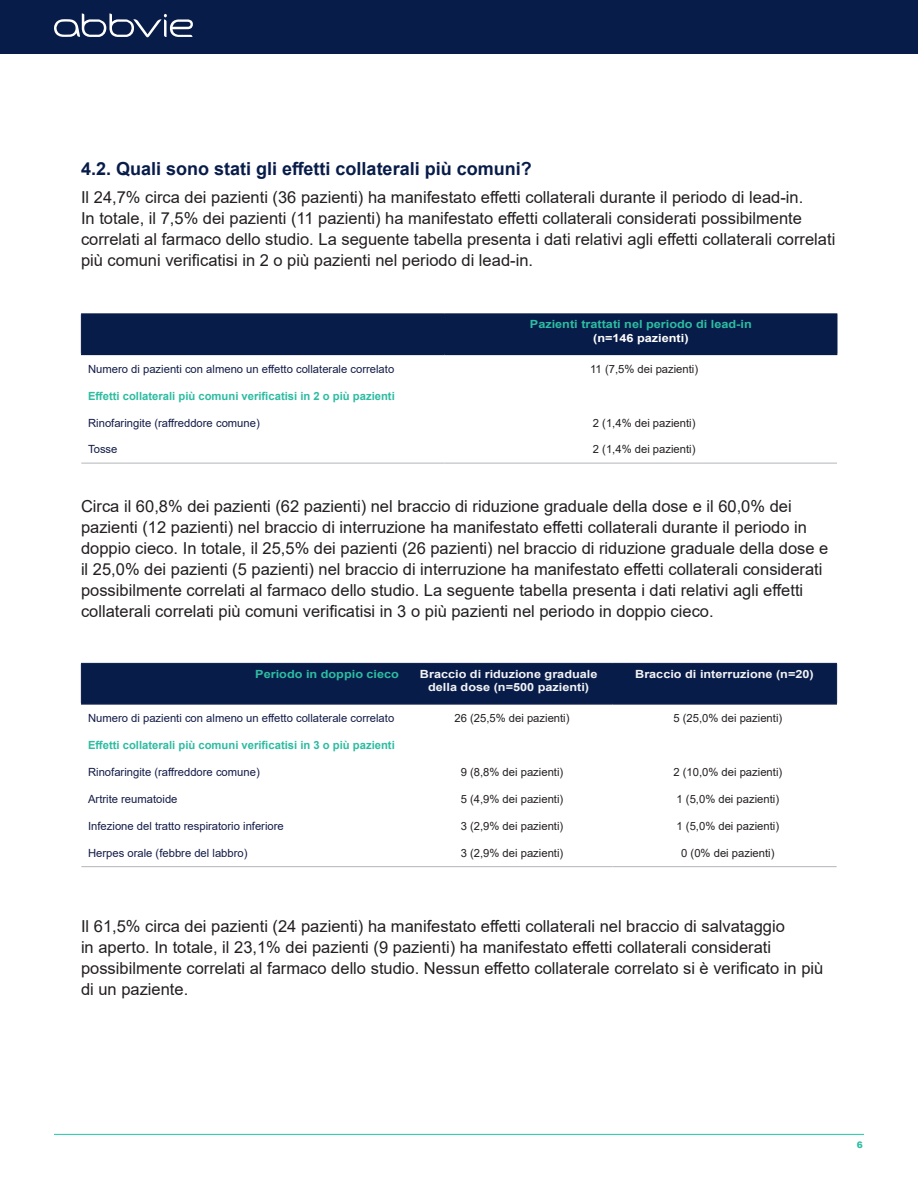
<style>
.page{position:relative;width:918px;height:1188px;background:#fff}
.page>*{position:absolute;margin:0;border:0;box-sizing:border-box;transform-origin:0 0}
.t1{font:700 18px "Arial";color:#081c4a}
.t2{font:16.5px/21px "Arial";color:#231f20}
.t3{font:11.25px "Arial";color:#141c48}
.t4{font:11.25px "Arial";color:#231f20}
.t5{font:700 11.25px "Arial";color:#2dbca1}
.t6{font:700 11.25px/13.5px "Arial";color:#f2f3f4;text-align:center;scale:1.13 1}
.t7{font:700 11.25px "Arial";color:#2dbca1;scale:1.13 1}
.t8{font:700 11.25px "Arial";color:#fff;scale:1.13 1}
.t9{font:900 9px "Arial";color:#33bda3}
</style>
<div class="page">
<div style="left:0;top:0;width:918px;height:54px;background:#081c4a"></div>
<svg style="left:54px;top:13px;width:139px;height:24px"></svg>
<hr style="left:54px;top:1134px;width:810px;height:1px;background:#1ac9a8">
<div style="left:82px;top:315px;width:755px;height:39px;background:#081c4a"></div>
<hr style="left:81px;top:314px;width:364px;height:1px;background:#081c4a">
<hr style="left:81px;top:314px;width:1px;height:40px;background:#081c4a">
<hr style="left:445px;top:314px;width:392px;height:1px;background:#081c4a">
<hr style="left:837px;top:314px;width:1px;height:40px;background:#081c4a">
<hr style="left:81px;top:354px;width:364px;height:1px;background:#081c4a">
<hr style="left:445px;top:354px;width:392px;height:1px;background:#081c4a">
<hr style="left:81px;top:463px;width:364px;height:1px;background:#bcbdc0">
<hr style="left:445px;top:463px;width:392px;height:1px;background:#bcbdc0">
<div style="left:82px;top:664px;width:754px;height:39px;background:#081c4a"></div>
<hr style="left:81px;top:663px;width:324px;height:1px;background:#081c4a">
<hr style="left:81px;top:664px;width:1px;height:39px;background:#081c4a">
<hr style="left:405px;top:663px;width:207px;height:1px;background:#081c4a">
<hr style="left:612px;top:663px;width:225px;height:1px;background:#081c4a">
<hr style="left:836px;top:664px;width:1px;height:39px;background:#081c4a">
<hr style="left:612px;top:664px;width:1px;height:39px;background:#081c4a">
<hr style="left:81px;top:703px;width:324px;height:2px;background:#081c4a">
<hr style="left:405px;top:703px;width:207px;height:2px;background:#081c4a">
<hr style="left:612px;top:703px;width:225px;height:2px;background:#081c4a">
<hr style="left:81px;top:866px;width:324px;height:1px;background:#bcbdc0">
<hr style="left:405px;top:866px;width:207px;height:1px;background:#bcbdc0">
<hr style="left:612px;top:866px;width:225px;height:1px;background:#bcbdc0">
<p class="t1" style="left:81px;top:156px;width:452px">4.2. Quali sono stati gli effetti collaterali più comuni?</p>
<p class="t2" style="left:81px;top:186px;width:756px">Il 24,7% circa dei pazienti (36 pazienti) ha manifestato effetti collaterali durante il periodo di lead-in.<br>In totale, il 7,5% dei pazienti (11 pazienti) ha manifestato effetti collaterali considerati possibilmente correlati al farmaco dello studio. La seguente tabella presenta i dati relativi agli effetti collaterali correlati più comuni verificatisi in 2 o più pazienti nel periodo di lead-in.</p>
<p class="t7" style="left:530px;top:316px;width:198px">Pazienti trattati nel periodo di lead-in</p>
<p class="t8" style="left:593px;top:330px;width:86px">(n=146 pazienti)</p>
<p class="t3" style="left:88px;top:361px;width:308px">Numero di pazienti con almeno un effetto collaterale correlato</p>
<p class="t4" style="left:590px;top:361px;width:109px">11 (7,5% dei pazienti)</p>
<p class="t5" style="left:88px;top:388px;width:308px">Effetti collaterali più comuni verificatisi in 2 o più pazienti</p>
<p class="t3" style="left:88px;top:415px;width:173px">Rinofaringite (raffreddore comune)</p>
<p class="t4" style="left:593px;top:415px;width:104px">2 (1,4% dei pazienti)</p>
<p class="t3" style="left:88px;top:442px;width:31px">Tosse</p>
<p class="t4" style="left:593px;top:442px;width:104px">2 (1,4% dei pazienti)</p>
<p class="t2" style="left:81px;top:495px;width:749px">Circa il 60,8% dei pazienti (62 pazienti) nel braccio di riduzione graduale della dose e il 60,0% dei pazienti (12 pazienti) nel braccio di interruzione ha manifestato effetti collaterali durante il periodo in doppio cieco. In totale, il 25,5% dei pazienti (26 pazienti) nel braccio di riduzione graduale della dose e il 25,0% dei pazienti (5 pazienti) nel braccio di interruzione ha manifestato effetti collaterali considerati possibilmente correlati al farmaco dello studio. La seguente tabella presenta i dati relativi agli effetti collaterali correlati più comuni verificatisi in 3 o più pazienti nel periodo in doppio cieco.</p>
<p class="t7" style="left:255px;top:666px;width:129px">Periodo in doppio cieco</p>
<p class="t6" style="left:420px;top:667px;width:159px">Braccio di riduzione graduale della dose (n=500 pazienti)</p>
<p class="t6" style="left:635px;top:667px;width:160px">Braccio di interruzione (n=20)</p>
<p class="t3" style="left:88px;top:711px;width:308px">Numero di pazienti con almeno un effetto collaterale correlato</p>
<p class="t4" style="left:455px;top:711px;width:117px">26 (25,5% dei pazienti)</p>
<p class="t4" style="left:673px;top:711px;width:110px">5 (25,0% dei pazienti)</p>
<p class="t5" style="left:88px;top:737px;width:308px">Effetti collaterali più comuni verificatisi in 3 o più pazienti</p>
<p class="t3" style="left:88px;top:765px;width:173px">Rinofaringite (raffreddore comune)</p>
<p class="t4" style="left:461px;top:765px;width:104px">9 (8,8% dei pazienti)</p>
<p class="t4" style="left:673px;top:765px;width:110px">2 (10,0% dei pazienti)</p>
<p class="t3" style="left:88px;top:792px;width:91px">Artrite reumatoide</p>
<p class="t4" style="left:461px;top:792px;width:104px">5 (4,9% dei pazienti)</p>
<p class="t4" style="left:677px;top:792px;width:104px">1 (5,0% dei pazienti)</p>
<p class="t3" style="left:88px;top:819px;width:197px">Infezione del tratto respiratorio inferiore</p>
<p class="t4" style="left:461px;top:819px;width:104px">3 (2,9% dei pazienti)</p>
<p class="t4" style="left:677px;top:819px;width:104px">1 (5,0% dei pazienti)</p>
<p class="t3" style="left:88px;top:845px;width:161px">Herpes orale (febbre del labbro)</p>
<p class="t4" style="left:461px;top:845px;width:104px">3 (2,9% dei pazienti)</p>
<p class="t4" style="left:681px;top:845px;width:95px">0 (0% dei pazienti)</p>
<p class="t2" style="left:81px;top:915px;width:744px">Il 61,5% circa dei pazienti (24 pazienti) ha manifestato effetti collaterali nel braccio di salvataggio<br>in aperto. In totale, il 23,1% dei pazienti (9 pazienti) ha manifestato effetti collaterali considerati possibilmente correlati al farmaco dello studio. Nessun effetto collaterale correlato si è verificato in più di un paziente.</p>
<p class="t9" style="left:857px;top:1139px;width:8px">6</p>
</div>
